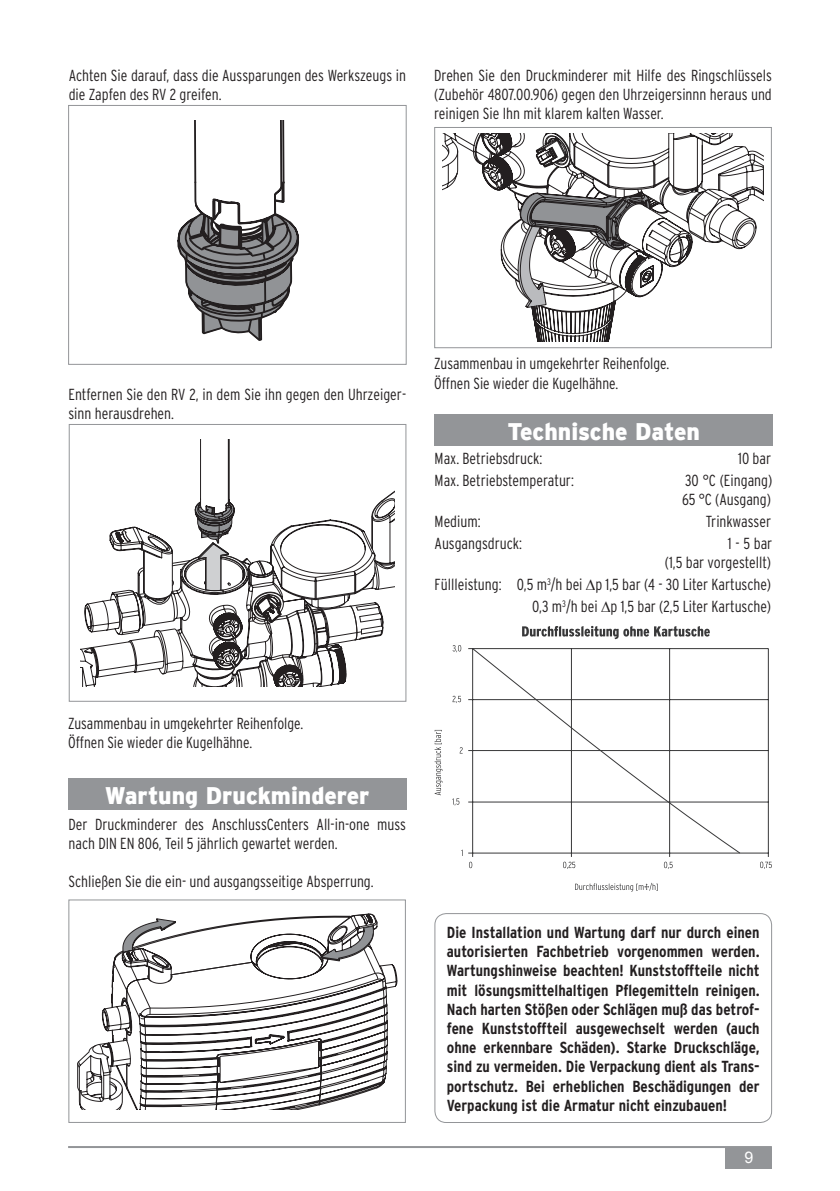
<style>
.page{position:relative;width:840px;height:1191px;background:#fff}
.page>*{position:absolute;margin:0;border:0;box-sizing:border-box;transform-origin:0 0}
.t1{font:900 24px "Interstate";color:#fff;scale:.95 1}
.t2{font:300 condensed 16px/19.2px "Interstate";color:#231f20}
.t3{font:700 condensed 16px/19.2px "Interstate";color:#231f20;text-align:justify}
.t4{font:300 condensed 16px/19.2px "Interstate";color:#231f20;scale:.95 1}
.t5{font:16px "Arial";color:#fff}
</style>
<div class="page">
<div style="left:68px;top:105px;width:338px;height:260px;border:1px solid #939598"></div>
<div style="left:69px;top:424px;width:337px;height:278px;border:1px solid #939598"></div>
<div style="left:434px;top:127px;width:337px;height:221px;border:1px solid #939598"></div>
<div style="left:68px;top:779px;width:338px;height:31px;background:#939598"></div>
<div style="left:434px;top:415px;width:338px;height:31px;background:#939598"></div>
<div style="left:434px;top:913px;width:337px;height:210px;border:1px solid #939598;border-radius:11px"></div>
<div style="left:68px;top:899px;width:337px;height:224px;border:1px solid #939598"></div>
<hr style="left:468px;top:648px;width:299px;height:1px;background:#383839">
<hr style="left:468px;top:699px;width:299px;height:1px;background:#383839">
<hr style="left:468px;top:750px;width:299px;height:1px;background:#383839">
<hr style="left:468px;top:801px;width:299px;height:1px;background:#383839">
<hr style="left:468px;top:852px;width:299px;height:1px;background:#383839">
<hr style="left:767px;top:648px;width:1px;height:209px;background:#383839">
<hr style="left:669px;top:648px;width:1px;height:209px;background:#383839">
<hr style="left:570px;top:648px;width:1px;height:209px;background:#383839">
<hr style="left:472px;top:648px;width:1px;height:209px;background:#383839">
<svg style="left:469px;top:861px;width:3px;height:7px"></svg>
<svg style="left:452px;top:798px;width:7px;height:7px"></svg>
<svg style="left:452px;top:696px;width:9px;height:7px"></svg>
<svg style="left:452px;top:645px;width:9px;height:7px"></svg>
<svg style="left:522px;top:626px;width:187px;height:13px"></svg>
<svg style="left:575px;top:883px;width:82px;height:8px"></svg>
<svg style="left:434px;top:730px;width:8px;height:65px"></svg>
<svg style="left:471px;top:648px;width:269px;height:206px"></svg>
<svg style="left:563px;top:861px;width:12px;height:8px"></svg>
<svg style="left:663px;top:861px;width:9px;height:8px"></svg>
<svg style="left:760px;top:861px;width:11px;height:8px"></svg>
<svg style="left:177px;top:120px;width:122px;height:221px"></svg>
<svg style="left:81px;top:526px;width:52px;height:160px"></svg>
<svg style="left:133px;top:526px;width:58px;height:149px"></svg>
<svg style="left:191px;top:439px;width:203px;height:247px"></svg>
<svg style="left:377px;top:959px;width:20px;height:130px"></svg>
<svg style="left:77px;top:913px;width:300px;height:196px"></svg>
<svg style="left:442px;top:134px;width:321px;height:207px"></svg>
<hr style="left:68px;top:1146px;width:703px;height:2px;background:#939598">
<div style="left:725px;top:1147px;width:46px;height:21px;background:#939598"></div>
<p class="t2" style="left:69px;top:65px;width:339px">Achten Sie darauf, dass die Aussparungen des Werkszeugs in die Zapfen des RV 2 greifen.</p>
<p class="t2" style="left:434px;top:65px;width:339px;text-align:justify">Drehen Sie den Druckminderer mit Hilfe des Ringschlüssels (Zubehör 4807.00.906) gegen den Uhrzeigersinnn heraus und reinigen Sie Ihn mit klarem kalten Wasser.</p>
<p class="t2" style="left:68px;top:384px;width:339px">Entfernen Sie den RV 2, in dem Sie ihn gegen den Uhrzeiger&shy;sinn herausdrehen.</p>
<p class="t4" style="left:434px;top:354px;width:249px">Zusammenbau in umgekehrter Reihenfolge.<br>Öffnen Sie wieder die Kugelhähne.</p>
<h1 class="t1" style="left:507px;top:418px;width:204px">Technische Daten</h1>
<p class="t2" style="left:434px;top:448px;width:109px">Max. Betriebsdruck:</p>
<p class="t2" style="left:737px;top:448px;width:34px">10 bar</p>
<p class="t2" style="left:434px;top:470px;width:141px">Max. Betriebstemperatur:</p>
<p class="t2" style="left:681px;top:470px;width:92px">30 °C (Eingang)<br>65 °C (Ausgang)</p>
<p class="t2" style="left:434px;top:511px;width:47px">Medium:</p>
<p class="t2" style="left:705px;top:511px;width:67px">Trinkwasser</p>
<p class="t2" style="left:434px;top:533px;width:89px">Ausgangsdruck:</p>
<p class="t2" style="left:664px;top:533px;width:109px;text-align:right">1 - 5 bar<br>(1,5 bar vorgestellt)</p>
<p class="t2" style="left:434px;top:573px;width:338px;line-height:22px;text-align:right">Füllleistung: 0,5 m<sup>3</sup>/h bei p 1,5 bar (4 - 30 Liter Kartusche)<br>0,3 m<sup>3</sup>/h bei p 1,5 bar (2,5 Liter Kartusche)</p>
<p class="t4" style="left:68px;top:713px;width:249px">Zusammenbau in umgekehrter Reihenfolge.<br>Öffnen Sie wieder die Kugelhähne.</p>
<h1 class="t1" style="left:105px;top:781px;width:280px">Wartung Druckminderer</h1>
<p class="t2" style="left:68px;top:814px;width:339px">Der Druckminderer des AnschlussCenters All-in-one muss nach DIN EN 806, Teil 5 jährlich gewartet werden.</p>
<p class="t2" style="left:68px;top:871px;width:306px">Schließen Sie die ein- und ausgangsseitige Absperrung.</p>
<p class="t3" style="left:446px;top:922px;width:314px">Die Installation und Wartung darf nur durch einen autorisierten Fachbetrieb vorgenommen werden.<br>Wartungshinweise beachten! Kunststoffteile nicht mit lösungsmittelhaltigen Pflegemitteln reinigen.<br>Nach harten Stößen oder Schlägen muß das betrof&shy;fene Kunststoffteil ausgewechselt werden (auch ohne erkennbare Schäden). Starke Druckschläge, sind zu vermeiden. Die Verpackung dient als Trans&shy;portschutz. Bei erheblichen Beschädigungen der Verpackung ist die Armatur nicht einzubauen!</p>
<p class="t5" style="left:744px;top:1146px;width:10px">9</p>
</div>
